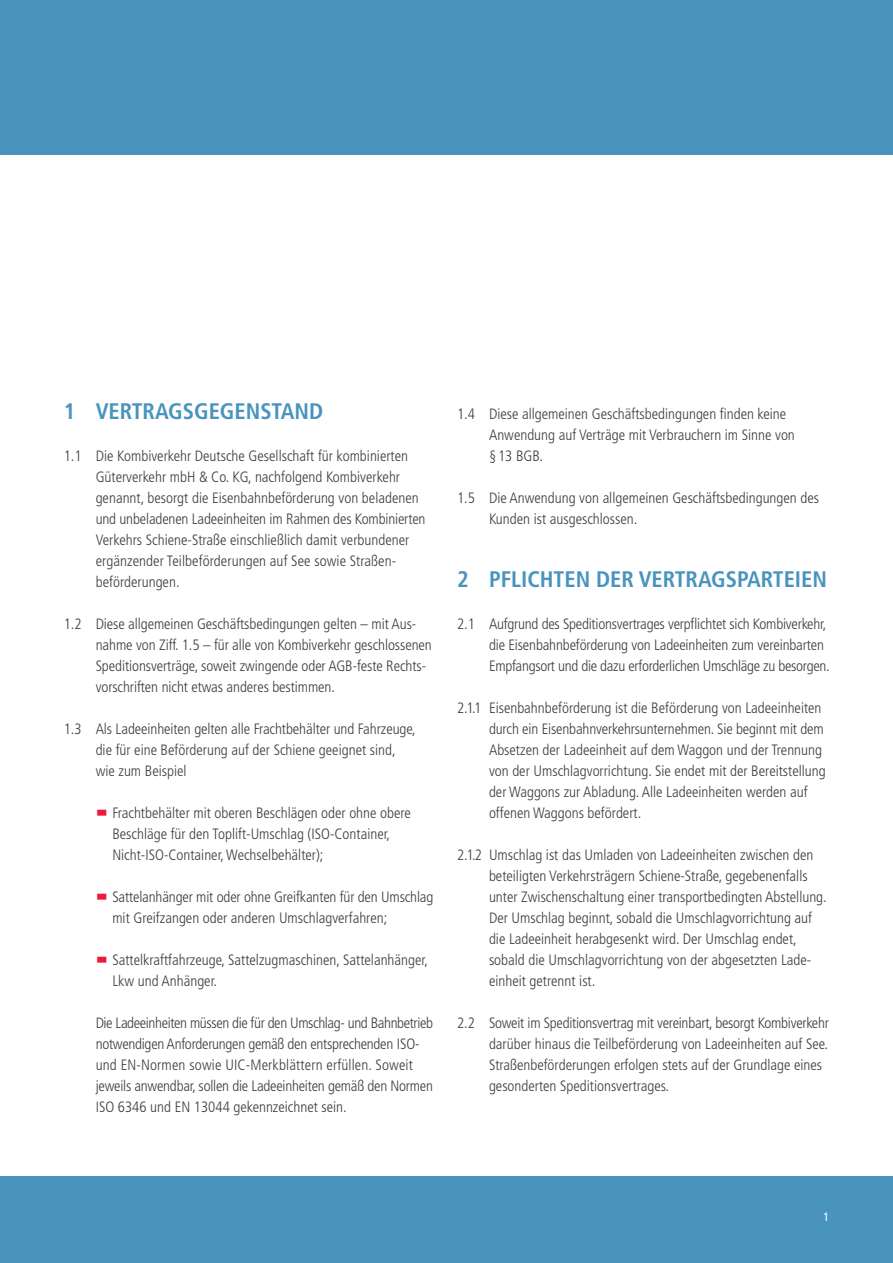
<style>
.page{position:relative;width:893px;height:1263px;background:#fff}
.page>*{position:absolute;margin:0;border:0;box-sizing:border-box;transform-origin:0 0}
.t1{font:700 condensed 22.5px "Frutiger";color:#4894bf}
.t2{font:300 condensed 15px/21px "Frutiger";color:#3e3e3f}
.t3{font:condensed 12px "Frutiger";color:#fff}
</style>
<div class="page">
<div style="left:0;top:0;width:893px;height:155px;background:#4894bf"></div>
<div style="left:0;top:1176px;width:893px;height:87px;background:#4894bf"></div>
<h1 class="t1" style="left:64px;top:398px;width:261px">1 VERTRAGSGEGENSTAND</h1>
<p class="t2" style="left:96px;top:445px;width:331px;text-indent:-32px">1.1 Die Kombiverkehr Deutsche Gesellschaft für kombinierten Güterverkehr mbH &amp; Co. KG, nachfolgend Kombiverkehr genannt, besorgt die Eisenbahnbeförderung von beladenen und unbeladenen Ladeeinheiten im Rahmen des Kombinierten Verkehrs Schiene-Straße einschließlich damit verbundener ergänzender Teilbeförderungen auf See sowie Straßen&shy;beförderungen.</p>
<p class="t2" style="left:96px;top:613px;width:338px;text-indent:-32px">1.2 Diese allgemeinen Geschäftsbedingungen gelten – mit Aus&shy;nahme von Ziff. 1.5 – für alle von Kombiverkehr geschlossenen Speditionsverträge, soweit zwingende oder AGB-feste Rechts&shy;vorschriften nicht etwas anderes bestimmen.</p>
<p class="t2" style="left:96px;top:718px;width:322px;text-indent:-32px">1.3 Als Ladeeinheiten gelten alle Frachtbehälter und Fahrzeuge, die für eine Beförderung auf der Schiene geeignet sind, wie zum Beispiel</p>
<p class="t2" style="left:112px;top:802px;width:300px">Frachtbehälter mit oberen Beschlägen oder ohne obere<br>Beschläge für den Toplift-Umschlag (ISO-Container,<br>Nicht-ISO-Container, Wechselbehälter);</p>
<p class="t2" style="left:112px;top:886px;width:323px">Sattelanhänger mit oder ohne Greifkanten für den Umschlag mit Greifzangen oder anderen Umschlagverfahren;</p>
<p class="t2" style="left:112px;top:949px;width:317px">Sattelkraftfahrzeuge, Sattelzugmaschinen, Sattelanhänger,<br>Lkw und Anhänger.</p>
<p class="t2" style="left:96px;top:1012px;width:339px">Die Ladeeinheiten müssen die für den Umschlag- und Bahnbetrieb notwendigen Anforderungen gemäß den entsprechenden ISO&shy;und EN-Normen sowie UIC-Merkblättern erfüllen. Soweit jeweils anwendbar, sollen die Ladeeinheiten gemäß den Normen ISO 6346 und EN 13044 gekennzeichnet sein.</p>
<p class="t2" style="left:489px;top:403px;width:307px;text-indent:-32px">1.4 Diese allgemeinen Geschäftsbedingungen finden keine<br>Anwendung auf Verträge mit Verbrauchern im Sinne von § 13 BGB.</p>
<p class="t2" style="left:489px;top:487px;width:332px;text-indent:-32px">1.5 Die Anwendung von allgemeinen Geschäftsbedingungen des<br>Kunden ist ausgeschlossen.</p>
<h1 class="t1" style="left:457px;top:566px;width:371px">2 PFLICHTEN DER VERTRAGSPARTEIEN</h1>
<p class="t2" style="left:489px;top:613px;width:342px;text-indent:-32px">2.1 Aufgrund des Speditionsvertrages verpflichtet sich Kombiverkehr, die Eisenbahnbeförderung von Ladeeinheiten zum vereinbarten<br>Empfangsort und die dazu erforderlichen Umschläge zu besorgen.</p>
<p class="t2" style="left:489px;top:697px;width:338px;text-indent:-32px">2.1.1 Eisenbahnbeförderung ist die Beförderung von Ladeeinheiten durch ein Eisenbahnverkehrsunternehmen. Sie beginnt mit dem Absetzen der Ladeeinheit auf dem Waggon und der Trennung von der Umschlagvorrichtung. Sie endet mit der Bereitstellung der Waggons zur Abladung. Alle Ladeeinheiten werden auf offenen Waggons befördert.</p>
<p class="t2" style="left:489px;top:844px;width:339px;text-indent:-32px">2.1.2 Umschlag ist das Umladen von Ladeeinheiten zwischen den beteiligten Verkehrsträgern Schiene-Straße, gegebenenfalls unter Zwischenschaltung einer transportbedingten Abstellung.<br>Der Umschlag beginnt, sobald die Umschlagvorrichtung auf die Ladeeinheit herabgesenkt wird. Der Umschlag endet, sobald die Umschlagvorrichtung von der abgesetzten Lade&shy;einheit getrennt ist.</p>
<p class="t2" style="left:489px;top:1012px;width:341px;text-indent:-32px">2.2 Soweit im Speditionsvertrag mit vereinbart, besorgt Kombiverkehr darüber hinaus die Teilbeförderung von Ladeeinheiten auf See.<br>Straßenbeförderungen erfolgen stets auf der Grundlage eines gesonderten Speditionsvertrages.</p>
<p class="t3" style="left:823px;top:1210px;width:7px">1</p>
</div>
